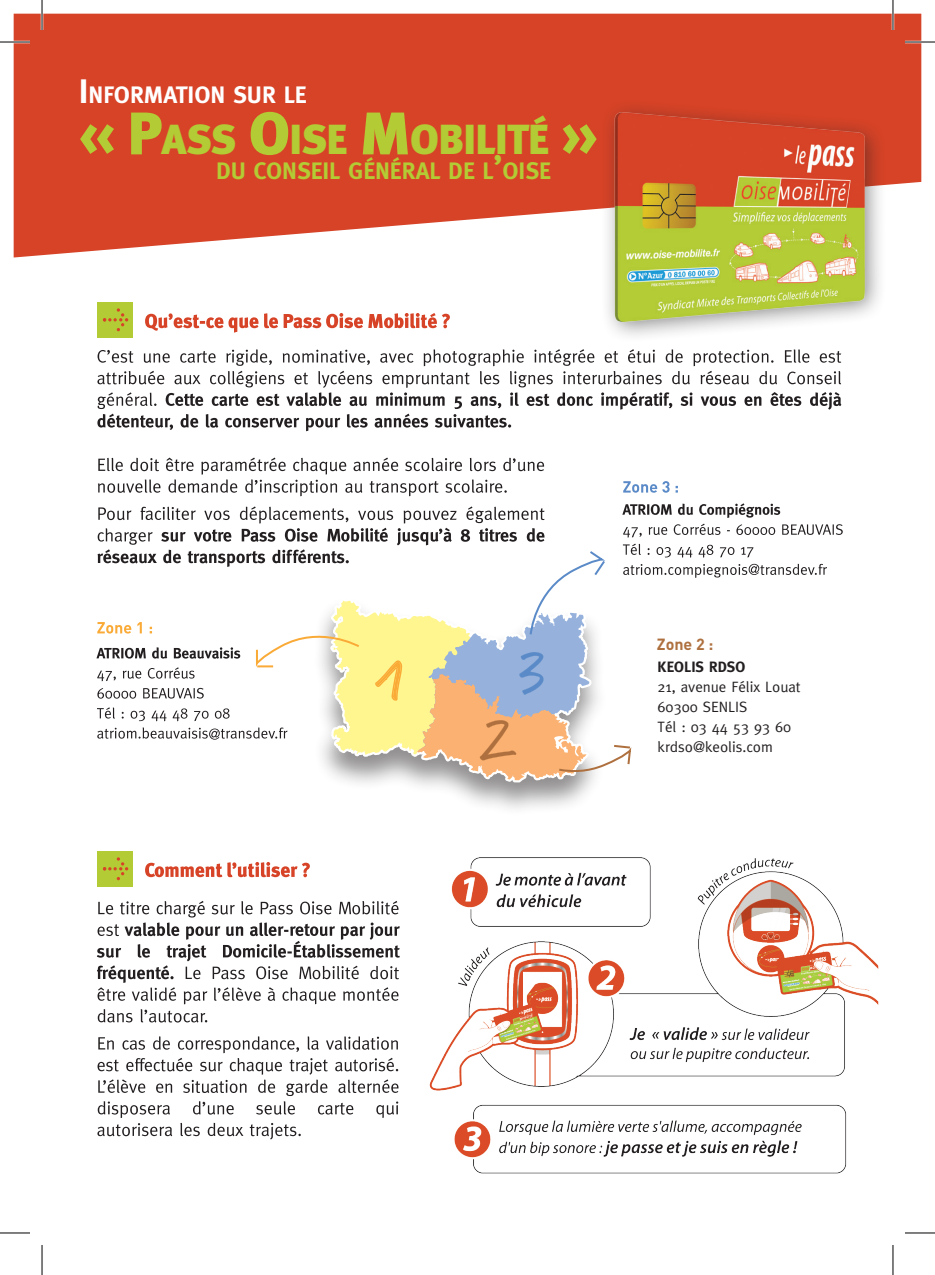
<style>
.page{position:relative;width:935px;height:1275px;background:#fff}
.page>*{position:absolute;margin:0;border:0;box-sizing:border-box;transform-origin:0 0}
.t1{font:900 42px "Meta";letter-spacing:-.015em;color:#b3cb34}
.t2{font:700 23.8px "Meta";color:#b3cb34}
.t3{font:700 23.8px "Meta";color:#fff}
.t4{font:700 16px "DIN";color:#ae703e}
.t5{font:15px/20px "Meta";color:#231f20}
.s1{font-size:34px}
.s2{font-size:60px}
.s3{font-weight:700}
</style>
<div class="page">
<svg style="left:14px;top:14px;width:907px;height:243px;background:#da5339"></svg>
<div style="left:97px;top:302px;width:36px;height:36px;background:#b3cb34"></div>
<svg style="left:103px;top:308px;width:25px;height:23px"></svg>
<svg style="left:97px;top:349px;width:744px;height:82px"></svg>
<svg style="left:98px;top:457px;width:446px;height:39px"></svg>
<svg style="left:145px;top:313px;width:305px;height:20px"></svg>
<div style="left:97px;top:851px;width:36px;height:36px;background:#b3cb34"></div>
<svg style="left:103px;top:857px;width:25px;height:23px"></svg>
<svg style="left:97px;top:1036px;width:301px;height:103px"></svg>
<svg style="left:97px;top:901px;width:303px;height:121px"></svg>
<svg style="left:145px;top:862px;width:165px;height:15px"></svg>
<div style="left:312px;top:598px;width:297px;height:219px;background:#231f20;opacity:.5"></div>
<svg style="left:623px;top:481px;width:55px;height:12px"></svg>
<svg style="left:96px;top:503px;width:746px;height:277px"></svg>
<img style="left:582px;top:90px;width:319px;height:246px">
<img style="left:424px;top:809px;width:455px;height:365px">
<img style="left:432px;top:840px;width:236px;height:93px">
<hr style="left:0;top:41px;width:30px;height:2px;background:#fff">
<hr style="left:904px;top:41px;width:30px;height:2px;background:#fff">
<hr style="left:41px;top:0;width:2px;height:30px;background:#fff">
<hr style="left:891px;top:0;width:3px;height:30px;background:#fff">
<hr style="left:0;top:42px;width:30px;height:1px;background:#000">
<hr style="left:904px;top:42px;width:30px;height:1px;background:#000">
<hr style="left:0;top:1232px;width:30px;height:1px;background:#000">
<hr style="left:904px;top:1232px;width:30px;height:1px;background:#000">
<hr style="left:42px;top:0;width:1px;height:30px;background:#000">
<hr style="left:42px;top:1245px;width:1px;height:30px;background:#000">
<hr style="left:892px;top:0;width:1px;height:30px;background:#000">
<hr style="left:892px;top:1245px;width:1px;height:30px;background:#000">
<p class="t3" style="left:79px;top:79px;width:229px"><span class="s1">I</span>NFORMATION SUR LE</p>
<p class="t1" style="left:79px;top:115px;width:520px"><span class="s2">« P</span>ASS <span class="s2">O</span>ISE <span class="s2">M</span>OBILITÉ <span class="s2">»</span></p>
<p class="t2" style="left:216px;top:156px;width:336px">DU CONSEIL GÉNÉRAL DE L<span class="s1">’</span>OISE</p>
<p class="t4" style="left:657px;top:633px;width:58px">Zone 2 :</p>
<p class="t5" style="left:657px;top:657px;width:145px"><span class="s3">KEOLIS RDSO<br></span>21, avenue Félix Louat<br>60300 SENLIS<br>Tél : 03 44 53 93 60 krdso@keolis.com</p>
</div>
